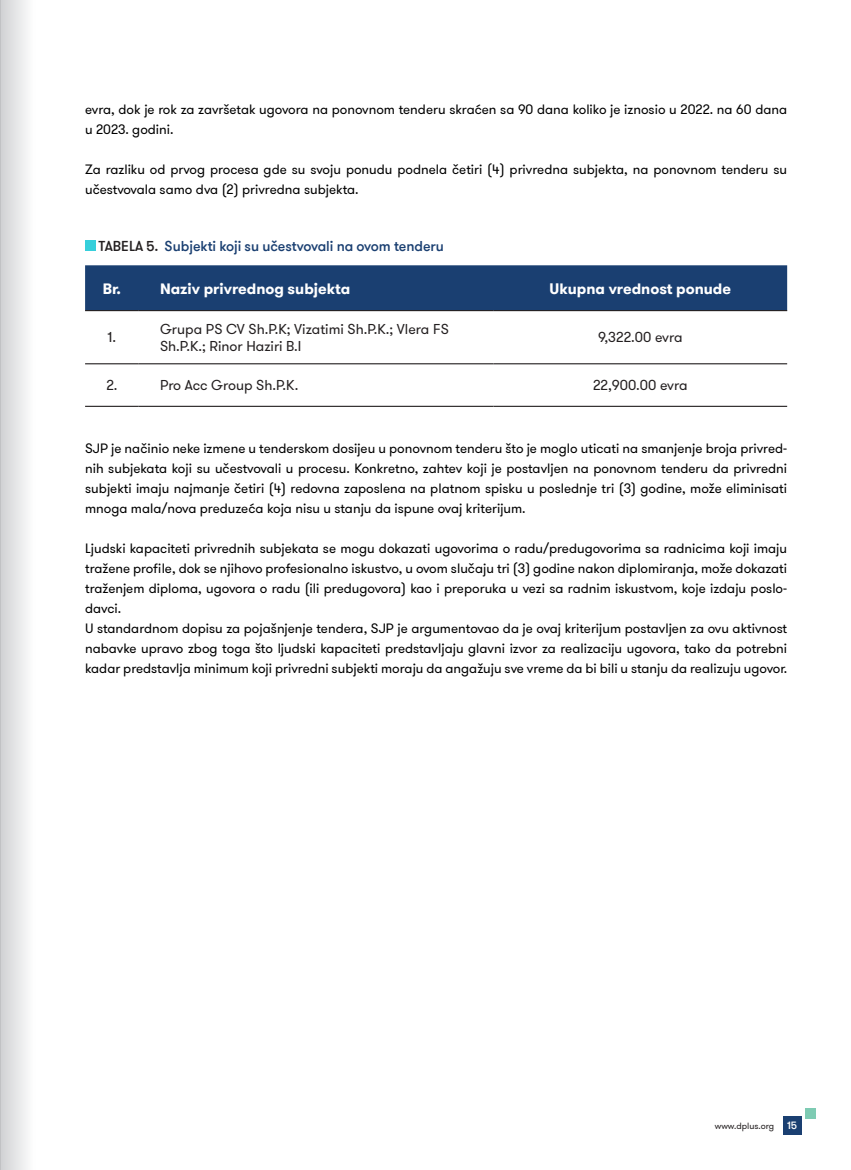
<style>
.page{position:relative;width:851px;height:1170px;background:#fff}
.page>*{position:absolute;margin:0;border:0;box-sizing:border-box;transform-origin:0 0}
.t1{font:700 15px "GT Walsheim Pro";color:#fff}
.t2{font:14.25px/17.1px "GT Walsheim Pro";color:#231f20}
.t3{font:500 14.25px "GT Walsheim Pro";letter-spacing:-.005em;color:#1a3f71}
.t4{font:13.5px/20px "GT Walsheim Pro";color:#000;text-align:justify}
.t5{font:9px "GT Walsheim Pro";color:#231f20}
.s1{color:#231f20}
.s2{font-weight:500;font-size:10.5px;color:#fff}
</style>
<div class="page">
<div style="left:85px;top:240px;width:11px;height:11px;background:#36cfdb"></div>
<div style="left:85px;top:265px;width:702px;height:45px;background:#1a3f71"></div>
<hr style="left:85px;top:310px;width:54px;height:1px;background:#231f20">
<hr style="left:139px;top:310px;width:354px;height:1px;background:#231f20">
<hr style="left:493px;top:310px;width:294px;height:1px;background:#231f20">
<hr style="left:85px;top:363px;width:54px;height:1px;background:#231f20">
<hr style="left:139px;top:363px;width:354px;height:1px;background:#231f20">
<hr style="left:493px;top:363px;width:294px;height:1px;background:#231f20">
<hr style="left:85px;top:406px;width:54px;height:1px;background:#231f20">
<hr style="left:139px;top:406px;width:354px;height:1px;background:#231f20">
<hr style="left:493px;top:406px;width:294px;height:1px;background:#231f20">
<div style="left:804px;top:1107px;width:11px;height:11px;background:#7ecbb3"></div>
<div style="left:782px;top:1116px;width:19px;height:18px;background:#1a3f71"></div>
<div style="left:0;top:0;width:36px;height:1169px;background:linear-gradient(to right,#d0d1d3,#fff)"></div>
<hr style="left:0;top:0;width:1px;height:1169px;background:#bcbdc0">
<p class="t4" style="left:85px;top:100px;width:703px">evra, dok je rok za završetak ugovora na ponovnom tenderu skraćen sa 90 dana koliko je iznosio u 2022. na 60 dana u 2023. godini.</p>
<p class="t4" style="left:85px;top:159px;width:703px">Za razliku od prvog procesa gde su svoju ponudu podnela četiri (4) privredna subjekta, na ponovnom tenderu su učestvovala samo dva (2) privredna subjekta.</p>
<p class="t3" style="left:99px;top:237px;width:347px"><span class="s1">TABELA 5.</span> Subjekti koji su učestvovali na ovom tenderu</p>
<p class="t1" style="left:103px;top:278px;width:20px">Br.</p>
<p class="t1" style="left:160px;top:278px;width:192px">Naziv privrednog subjekta</p>
<p class="t1" style="left:549px;top:278px;width:183px">Ukupna vrednost ponude</p>
<p class="t2" style="left:108px;top:329px;width:10px">1.</p>
<p class="t2" style="left:160px;top:321px;width:290px">Grupa PS CV Sh.P.K; Vizatimi Sh.P.K.; Vlera FS<br>Sh.P.K.; Rinor Haziri B.I</p>
<p class="t2" style="left:598px;top:329px;width:86px">9,322.00 evra</p>
<p class="t2" style="left:106px;top:377px;width:13px">2.</p>
<p class="t2" style="left:160px;top:377px;width:140px">Pro Acc Group Sh.P.K.</p>
<p class="t2" style="left:593px;top:377px;width:96px">22,900.00 evra</p>
<p class="t4" style="left:85px;top:439px;width:703px">SJP je načinio neke izmene u tenderskom dosijeu u ponovnom tenderu što je moglo uticati na smanjenje broja privred&shy;nih subjekata koji su učestvovali u procesu. Konkretno, zahtev koji je postavljen na ponovnom tenderu da privredni subjekti imaju najmanje četiri (4) redovna zaposlena na platnom spisku u poslednje tri (3) godine, može eliminisati mnoga mala/nova preduzeća koja nisu u stanju da ispune ovaj kriterijum.</p>
<p class="t4" style="left:85px;top:538px;width:703px">Ljudski kapaciteti privrednih subjekata se mogu dokazati ugovorima o radu/predugovorima sa radnicima koji imaju tražene profile, dok se njihovo profesionalno iskustvo, u ovom slučaju tri (3) godine nakon diplomiranja, može dokazati traženjem diploma, ugovora o radu (ili predugovora) kao i preporuka u vezi sa radnim iskustvom, koje izdaju poslo&shy;davci.</p>
<p class="t4" style="left:85px;top:618px;width:703px">U standardnom dopisu za pojašnjenje tendera, SJP je argumentovao da je ovaj kriterijum postavljen za ovu aktivnost nabavke upravo zbog toga što ljudski kapaciteti predstavljaju glavni izvor za realizaciju ugovora, tako da potrebni kadar predstavlja minimum koji privredni subjekti moraju da angažuju sve vreme da bi bili u stanju da realizuju ugovor.</p>
<p class="t5" style="left:714px;top:1119px;width:84px">www.dplus.org <span class="s2">15</span></p>
</div>
